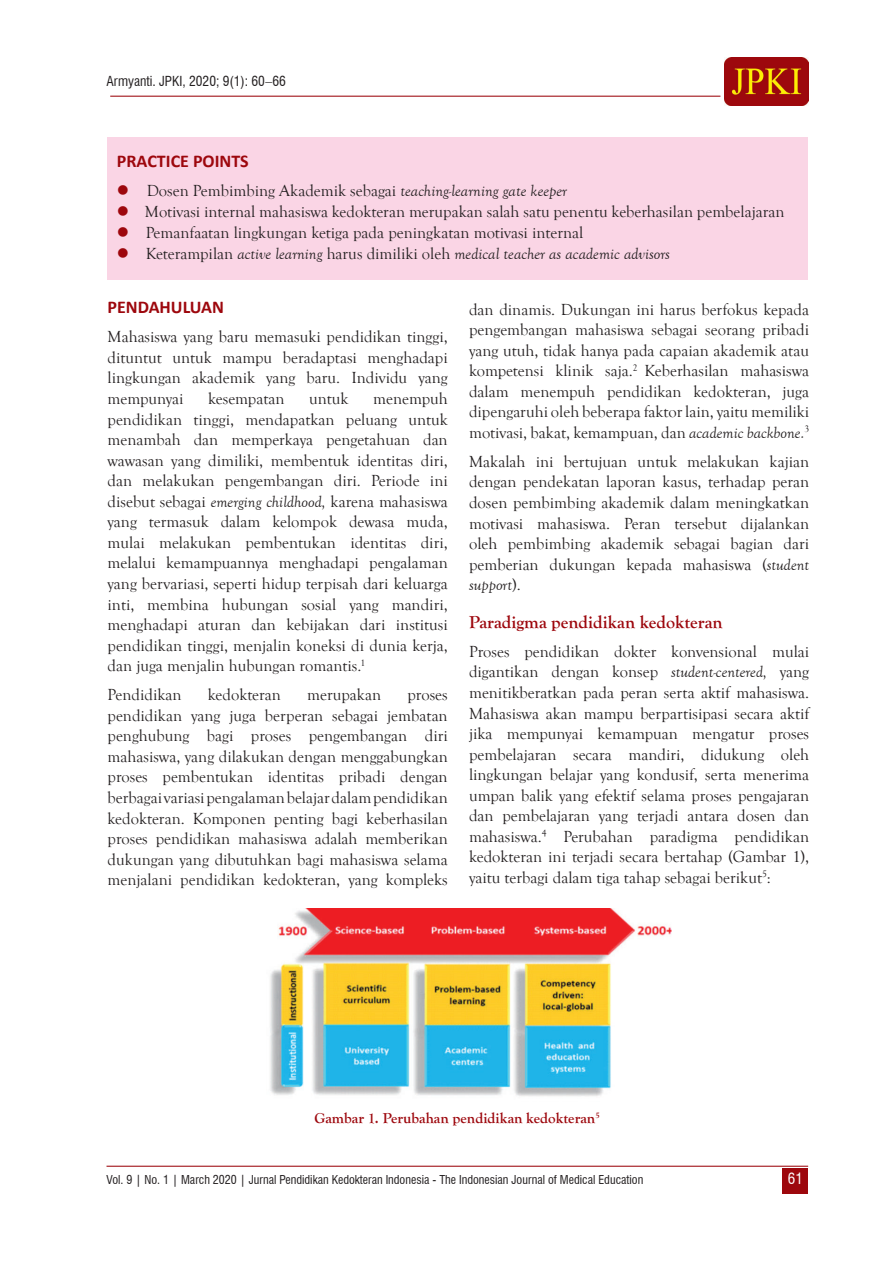
<style>
.page{position:relative;width:893px;height:1263px;background:#fff}
.page>*{position:absolute;margin:0;border:0;box-sizing:border-box;transform-origin:0 0}
.Sub-2{font:700 18px "Goudy Old Style T";color:#9d070d}
.SUB_1{font:700 18px "Calibri";color:#9d070d}
.text-1{font:16.5px/20.5px "Goudy Old Style T";color:#231f20;text-align:justify}
.indent-1{font:16.5px "Goudy Old Style T";color:#231f20}
.indent-1-2{font:italic 16.5px "Goudy Old Style T";color:#231f20}
.t1{font:700 15px "Goudy Old Style T";color:#9d070d}
.t2{font:condensed 15px "Swiss 721 BT";color:#fff}
.t3{font:condensed 13.5px "Swiss 721 BT";color:#231f20}
.t4{font:condensed 12px "Swiss 721 BT";color:#231f20}
.s1{color:#9d070d}
.s2{font-style:italic}
.s3{font-style:normal}
</style>
<div class="page">
<img style="left:724px;top:57px;width:84px;height:48px">
<hr style="left:110px;top:96px;width:610px;height:1px;background:#9d070d">
<hr style="left:107px;top:1166px;width:701px;height:1px;background:#9d070d">
<div style="left:783px;top:1168px;width:25px;height:25px;background:#9d070d"></div>
<div style="left:107px;top:137px;width:700px;height:143px;background:#fad5e5"></div>
<img style="left:270px;top:909px;width:401px;height:187px">
<p class="t3" style="left:107px;top:73px;width:181px">Armyanti. JPKI, 2020; 9(1): 60 66</p>
<p class="SUB_1" style="left:117px;top:148px;width:133px">PRACTICE POINTS</p>
<p class="indent-1" style="left:117px;top:182px;width:452px"><span class="s1">●</span> Dosen Pembimbing Akademik sebagai <span class="s2">teaching-learning gate keeper</span></p>
<p class="indent-1" style="left:117px;top:203px;width:669px"><span class="s1">●</span> Motivasi internal mahasiswa kedokteran merupakan salah satu penentu keberhasilan pembelajaran</p>
<p class="indent-1" style="left:117px;top:224px;width:468px"><span class="s1">●</span> Pemanfaatan lingkungan ketiga pada peningkatan motivasi internal</p>
<p class="indent-1-2" style="left:117px;top:245px;width:555px"><span class="s1">●</span> <span class="s3">Keterampilan</span> active learning <span class="s3">harus dimiliki oleh</span> medical teacher as academic advisors</p>
<p class="SUB_1" style="left:108px;top:295px;width:118px">PENDAHULUAN</p>
<p class="text-1" style="left:108px;top:327px;width:342px">Mahasiswa yang baru memasuki pendidikan tinggi, dituntut untuk mampu beradaptasi menghadapi lingkungan akademik yang baru. Individu yang mempunyai</p>
<p class="text-1" style="left:469px;top:299px;width:342px">dan dinamis. Dukungan ini harus berfokus kepada pengembangan mahasiswa sebagai seorang pribadi yang utuh, tidak hanya pada capaian akademik atau kompetensi klinik saja.<sup>2</sup> Keberhasilan mahasiswa dalam menempuh pendidikan kedokteran, juga dipengaruhi oleh beberapa faktor lain, yaitu memiliki motivasi, bakat, kemampuan, dan <span class="s2">academic backbone.</span><sup>3</sup></p>
<p class="text-1" style="left:469px;top:452px;width:342px">Makalah ini bertujuan untuk melakukan kajian dengan pendekatan laporan kasus, terhadap peran dosen pembimbing akademik dalam meningkatkan motivasi mahasiswa. Peran tersebut dijalankan oleh pembimbing akademik sebagai bagian dari pemberian dukungan kepada mahasiswa (<span class="s2">student support</span>).</p>
<p class="Sub-2" style="left:469px;top:612px;width:255px">Paradigma pendidikan kedokteran</p>
<p class="text-1" style="left:469px;top:641px;width:342px">Proses pendidikan dokter konvensional mulai digantikan dengan konsep <span class="s2">student-centered,</span> yang menitikberatkan pada peran serta aktif mahasiswa.<br>Mahasiswa akan mampu berpartisipasi secara aktif jika mempunyai kemampuan mengatur proses pembelajaran secara mandiri, didukung oleh lingkungan belajar yang kondusif, serta menerima umpan balik yang efektif selama proses pengajaran dan pembelajaran yang terjadi antara dosen dan mahasiswa.<sup>4</sup> Perubahan paradigma pendidikan kedokteran ini terjadi secara bertahap (Gambar 1), yaitu terbagi dalam tiga tahap sebagai berikut<sup>5</sup>:</p>
<p class="text-1" style="left:208px;top:389px;width:78px">kesempatan</p>
<p class="text-1" style="left:309px;top:389px;width:41px">untuk</p>
<p class="text-1" style="left:108px;top:389px;width:342px;text-indent:266px">menempuh pendidikan tinggi, mendapatkan peluang untuk menambah dan memperkaya pengetahuan dan wawasan yang dimiliki, membentuk identitas diri, dan melakukan pengembangan diri. Periode ini disebut sebagai <span class="s2">emerging childhood,</span> karena mahasiswa yang termasuk dalam kelompok dewasa muda, mulai melakukan pembentukan identitas diri, melalui kemampuannya menghadapi pengalaman yang bervariasi, seperti hidup terpisah dari keluarga inti, membina hubungan sosial yang mandiri, menghadapi aturan dan kebijakan dari institusi pendidikan tinggi, menjalin koneksi di dunia kerja, dan juga menjalin hubungan romantis.<sup>1</sup></p>
<p class="text-1" style="left:108px;top:685px;width:76px">Pendidikan</p>
<p class="text-1" style="left:208px;top:685px;width:75px">kedokteran</p>
<p class="text-1" style="left:307px;top:685px;width:75px">merupakan</p>
<p class="text-1" style="left:108px;top:685px;width:342px;text-indent:300px">proses pendidikan yang juga berperan sebagai jembatan penghubung bagi proses pengembangan diri mahasiswa, yang dilakukan dengan menggabungkan proses pembentukan identitas pribadi dengan berbagai variasi pengalaman belajar dalam pendidikan kedokteran. Komponen penting bagi keberhasilan proses pendidikan mahasiswa adalah memberikan dukungan yang dibutuhkan bagi mahasiswa selama menjalani pendidikan kedokteran, yang kompleks</p>
<p class="t1" style="left:314px;top:1110px;width:287px">Gambar 1. Perubahan pendidikan kedokteran<sup>5</sup></p>
<p class="t4" style="left:107px;top:1172px;width:538px">Vol. 9 | No. 1 | March 2020 | Jurnal Pendidikan Kedokteran Indonesia - The Indonesian Journal of Medical Education</p>
<p class="t2" style="left:788px;top:1170px;width:16px">61</p>
</div>
